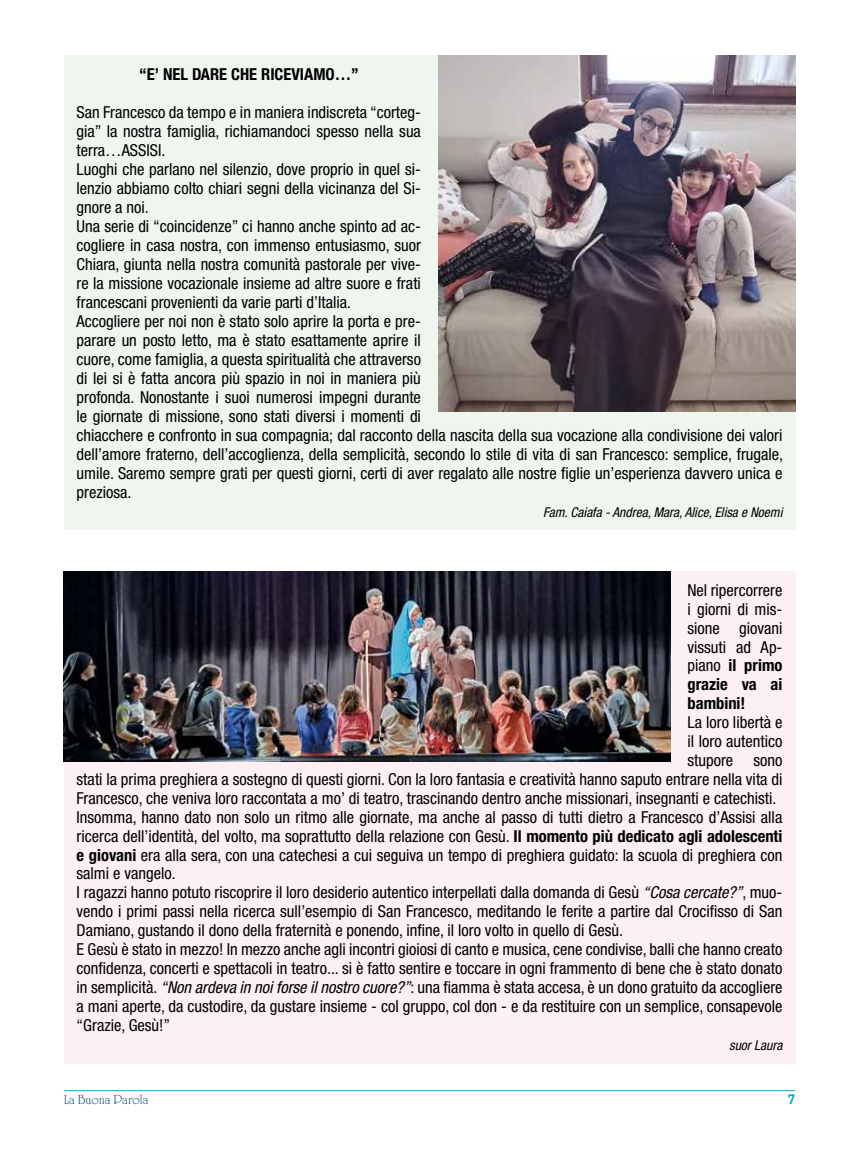
<style>
.page{position:relative;width:859px;height:1149px;background:#fff}
.page>*{position:absolute;margin:0;border:0;box-sizing:border-box;transform-origin:0 0}
.t1{font:condensed 16.5px/19px "Helvetica Neue LT Std";color:#000}
.t2{font:700 condensed 16.5px "Helvetica Neue LT Std";color:#000}
.t3{font:italic condensed 13.5px "Helvetica Neue LT Std";color:#000}
.t4{font:13.5px "University Roman Std";color:#004884}
.t5{font:700 13.5px "DIN Pro";color:#00adba}
.s1{font-weight:700}
.s2{font-style:italic}
</style>
<div class="page">
<hr style="left:64px;top:1089px;width:731px;height:1px;background:#00adba">
<div style="left:64px;top:55px;width:731px;height:474px;background:#eff6ef"></div>
<div style="left:64px;top:571px;width:731px;height:492px;background:#fdf0f4"></div>
<img style="left:438px;top:55px;width:357px;height:356px">
<img style="left:64px;top:571px;width:606px;height:190px">
<p class="t2" style="left:139px;top:64px;width:221px">“E’ NEL DARE CHE RICEVIAMO…”</p>
<p class="t1" style="left:77px;top:102px;width:708px">San Francesco da tempo e in maniera indiscreta “corteg-<br>gia” la nostra famiglia, richiamandoci spesso nella sua<br>terra…ASSISI.<br>Luoghi che parlano nel silenzio, dove proprio in quel si-<br>lenzio abbiamo colto chiari segni della vicinanza del Si-<br>gnore a noi.<br>Una serie di “coincidenze” ci hanno anche spinto ad ac-<br>cogliere in casa nostra, con immenso entusiasmo, suor<br>Chiara, giunta nella nostra comunità pastorale per vive-<br>re la missione vocazionale insieme ad altre suore e frati<br>francescani provenienti da varie parti d’Italia.<br>Accogliere per noi non è stato solo aprire la porta e pre-<br>parare un posto letto, ma è stato esattamente aprire il<br>cuore, come famiglia, a questa spiritualità che attraverso<br>di lei si è fatta ancora più spazio in noi in maniera più<br>profonda. Nonostante i suoi numerosi impegni durante<br>le giornate di missione, sono stati diversi i momenti di<br>chiacchere e confronto in sua compagnia; dal racconto della nascita della sua vocazione alla condivisione dei valori dell’amore fraterno, dell’accoglienza, della semplicità, secondo lo stile di vita di san Francesco: semplice, frugale, umile. Saremo sempre grati per questi giorni, certi di aver regalato alle nostre figlie un’esperienza davvero unica e preziosa.</p>
<p class="t3" style="left:543px;top:504px;width:241px">Fam. Caiafa - Andrea, Mara, Alice, Elisa e Noemi</p>
<p class="t1" style="left:687px;top:580px;width:96px;text-align:justify">Nel ripercorrere i giorni di mis&shy;sione giovani vissuti ad Ap&shy;piano <span class="s1">il primo grazie va ai bambini!</span></p>
<p class="t1" style="left:687px;top:712px;width:96px">La loro libertà e</p>
<p class="t1" style="left:687px;top:731px;width:96px">il loro autentico</p>
<p class="t1" style="left:687px;top:750px;width:96px">stupore sono</p>
<p class="t1" style="left:77px;top:769px;width:707px">stati la prima preghiera a sostegno di questi giorni. Con la loro fantasia e creatività hanno saputo entrare nella vita di</p>
<p class="t1" style="left:77px;top:788px;width:701px">Francesco, che veniva loro raccontata a mo’ di teatro, trascinando dentro anche missionari, insegnanti e catechisti.</p>
<p class="t1" style="left:77px;top:807px;width:707px">Insomma, hanno dato non solo un ritmo alle giornate, ma anche al passo di tutti dietro a Francesco d’Assisi alla</p>
<p class="t1" style="left:77px;top:826px;width:707px">ricerca dell’identità, del volto, ma soprattutto della relazione con Gesù. <span class="s1">Il momento più dedicato agli adolescenti</span></p>
<p class="t1" style="left:77px;top:844px;width:707px"><span class="s1">e giovani</span> era alla sera, con una catechesi a cui seguiva un tempo di preghiera guidato: la scuola di preghiera con</p>
<p class="t1" style="left:77px;top:863px;width:101px">salmi e vangelo.</p>
<p class="t1" style="left:77px;top:882px;width:707px">I ragazzi hanno potuto riscoprire il loro desiderio autentico interpellati dalla domanda di Gesù <span class="s2">“Cosa cercate?”</span>, muo-</p>
<p class="t1" style="left:77px;top:901px;width:707px">vendo i primi passi nella ricerca sull’esempio di San Francesco, meditando le ferite a partire dal Crocifisso di San</p>
<p class="t1" style="left:77px;top:920px;width:548px">Damiano, gustando il dono della fraternità e ponendo, infine, il loro volto in quello di Gesù.</p>
<p class="t1" style="left:77px;top:939px;width:707px">E Gesù è stato in mezzo! In mezzo anche agli incontri gioiosi di canto e musica, cene condivise, balli che hanno creato</p>
<p class="t1" style="left:77px;top:958px;width:707px">confidenza, concerti e spettacoli in teatro... si è fatto sentire e toccare in ogni frammento di bene che è stato donato</p>
<p class="t1" style="left:77px;top:977px;width:707px">in semplicità. <span class="s2">“Non ardeva in noi forse il nostro cuore?”</span>: una fiamma è stata accesa, è un dono gratuito da accogliere</p>
<p class="t1" style="left:77px;top:996px;width:707px">a mani aperte, da custodire, da gustare insieme - col gruppo, col don - e da restituire con un semplice, consapevole</p>
<p class="t1" style="left:77px;top:1014px;width:95px">“Grazie, Gesù!”</p>
<p class="t3" style="left:729px;top:1036px;width:55px">suor Laura</p>
<p class="t4" style="left:64px;top:1091px;width:86px">La Buona Parola</p>
<p class="t5" style="left:788px;top:1087px;width:9px">7</p>
</div>
